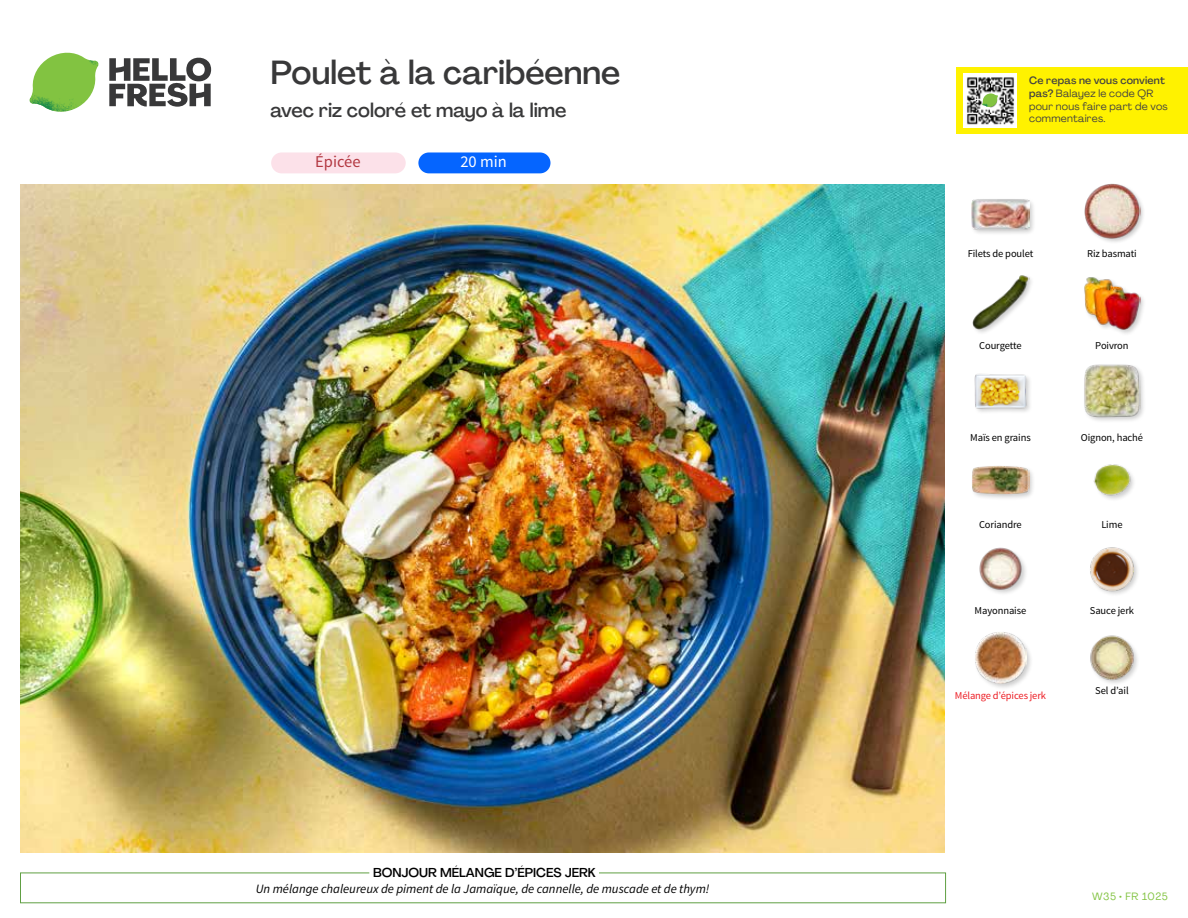
<style>
.page{position:relative;width:1188px;height:918px;background:#fff}
.page>*{position:absolute;margin:0;border:0;box-sizing:border-box;transform-origin:0 0}
.t1{font:500 33px "Agrandir";color:#383839}
.t2{font:500 19.5px "Agrandir";color:#383839}
.t3{font:16.5px "Source Sans Pro";color:#b33841}
.t4{font:16.5px "Source Sans Pro";color:#fff}
.t5{font:italic 12.75px "Source Sans Pro";color:#000}
.t6{font:500 12.75px "Agrandir";color:#000}
.t7{font:10.5px "Source Sans Pro";letter-spacing:-.01em;color:#000}
.t8{font:10.5px/12.8px "Agrandir";letter-spacing:.02em;color:#414042}
.t9{font:10.5px "Source Sans Pro";letter-spacing:-.01em;color:#ed1d24}
.t10{font:10.5px "Agrandir";letter-spacing:.05em;color:#82c341}
.s1{font-weight:500}
</style>
<div class="page">
<svg style="left:109px;top:57px;width:102px;height:50px"></svg>
<svg style="left:34px;top:53px;width:62px;height:40px"></svg>
<img style="left:67px;top:53px;width:32px;height:26px">
<img style="left:33px;top:75px;width:59px;height:11px">
<img style="left:29px;top:79px;width:61px;height:33px">
<img style="left:65px;top:86px;width:27px;height:25px">
<div style="left:20px;top:873px;width:926px;height:30px;border:1px solid #609f43"></div>
<div style="left:369px;top:865px;width:230px;height:15px;background:#fff"></div>
<img style="left:21px;top:184px;width:924px;height:668px">
<div style="left:271px;top:152px;width:135px;height:21px;background:#fce1e9;border-radius:10px"></div>
<div style="left:418px;top:152px;width:132px;height:21px;background:#0565ff;border-radius:10px"></div>
<img style="left:1090px;top:635px;width:48px;height:49px">
<div style="left:974px;top:631px;width:59px;height:59px;background:#000;opacity:.2"></div>
<img style="left:975px;top:632px;width:51px;height:51px">
<img style="left:1090px;top:547px;width:48px;height:48px">
<img style="left:979px;top:547px;width:47px;height:47px">
<img style="left:1093px;top:464px;width:41px;height:35px">
<div style="left:971px;top:464px;width:64px;height:37px;background:#000;opacity:.2"></div>
<img style="left:972px;top:464px;width:57px;height:37px">
<div style="left:1083px;top:363px;width:63px;height:61px;background:#000;opacity:.2"></div>
<img style="left:1083px;top:363px;width:58px;height:57px">
<div style="left:974px;top:373px;width:59px;height:42px;background:#fbfbfb"></div>
<img style="left:974px;top:374px;width:55px;height:38px">
<div style="left:1083px;top:276px;width:63px;height:61px;background:#000;opacity:.2"></div>
<img style="left:1083px;top:276px;width:58px;height:55px">
<div style="left:972px;top:274px;width:62px;height:62px;background:#000;opacity:.2"></div>
<img style="left:972px;top:274px;width:57px;height:57px">
<div style="left:1084px;top:183px;width:62px;height:62px;background:#000;opacity:.2"></div>
<img style="left:1084px;top:183px;width:57px;height:57px">
<div style="left:970px;top:197px;width:66px;height:39px;background:#000;opacity:.2"></div>
<img style="left:972px;top:197px;width:57px;height:39px">
<div style="left:956px;top:67px;width:232px;height:67px;background:#fff200"></div>
<img style="left:964px;top:74px;width:52px;height:54px">
<svg style="left:982px;top:93px;width:16px;height:14px"></svg>
<h1 class="t1" style="left:271px;top:52px;width:351px">Poulet à la caribéenne</h1>
<h2 class="t2" style="left:271px;top:98px;width:297px">avec riz coloré et mayo à la lime</h2>
<h3 class="t3" style="left:315px;top:151px;width:47px">Épicée</h3>
<h3 class="t4" style="left:460px;top:151px;width:48px">20 min</h3>
<p class="t6" style="left:373px;top:864px;width:224px">BONJOUR MÉLANGE D’ÉPICES JERK</p>
<p class="t5" style="left:256px;top:881px;width:455px">Un mélange chaleureux de piment de la Jamaïque, de cannelle, de muscade et de thym!</p>
<p class="t8" style="left:1029px;top:74px;width:140px"><span class="s1">Ce repas ne vous convient pas?</span> Balayez le code QR pour nous faire part de vos commentaires.</p>
<p class="t7" style="left:968px;top:247px;width:67px">Filets de poulet</p>
<p class="t7" style="left:1087px;top:247px;width:51px">Riz basmati</p>
<p class="t7" style="left:979px;top:339px;width:44px">Courgette</p>
<p class="t7" style="left:1095px;top:339px;width:35px">Poivron</p>
<p class="t7" style="left:970px;top:431px;width:62px">Maïs en grains</p>
<p class="t7" style="left:1081px;top:431px;width:64px">Oignon, haché</p>
<p class="t7" style="left:979px;top:518px;width:44px">Coriandre</p>
<p class="t7" style="left:1101px;top:518px;width:23px">Lime</p>
<p class="t7" style="left:975px;top:604px;width:53px">Mayonnaise</p>
<p class="t7" style="left:1090px;top:604px;width:46px">Sauce jerk</p>
<p class="t9" style="left:955px;top:689px;width:93px">Mélange d’épices jerk</p>
<p class="t7" style="left:1095px;top:684px;width:35px">Sel d’ail</p>
<p class="t10" style="left:1092px;top:890px;width:77px">W35 • FR 1025</p>
</div>
